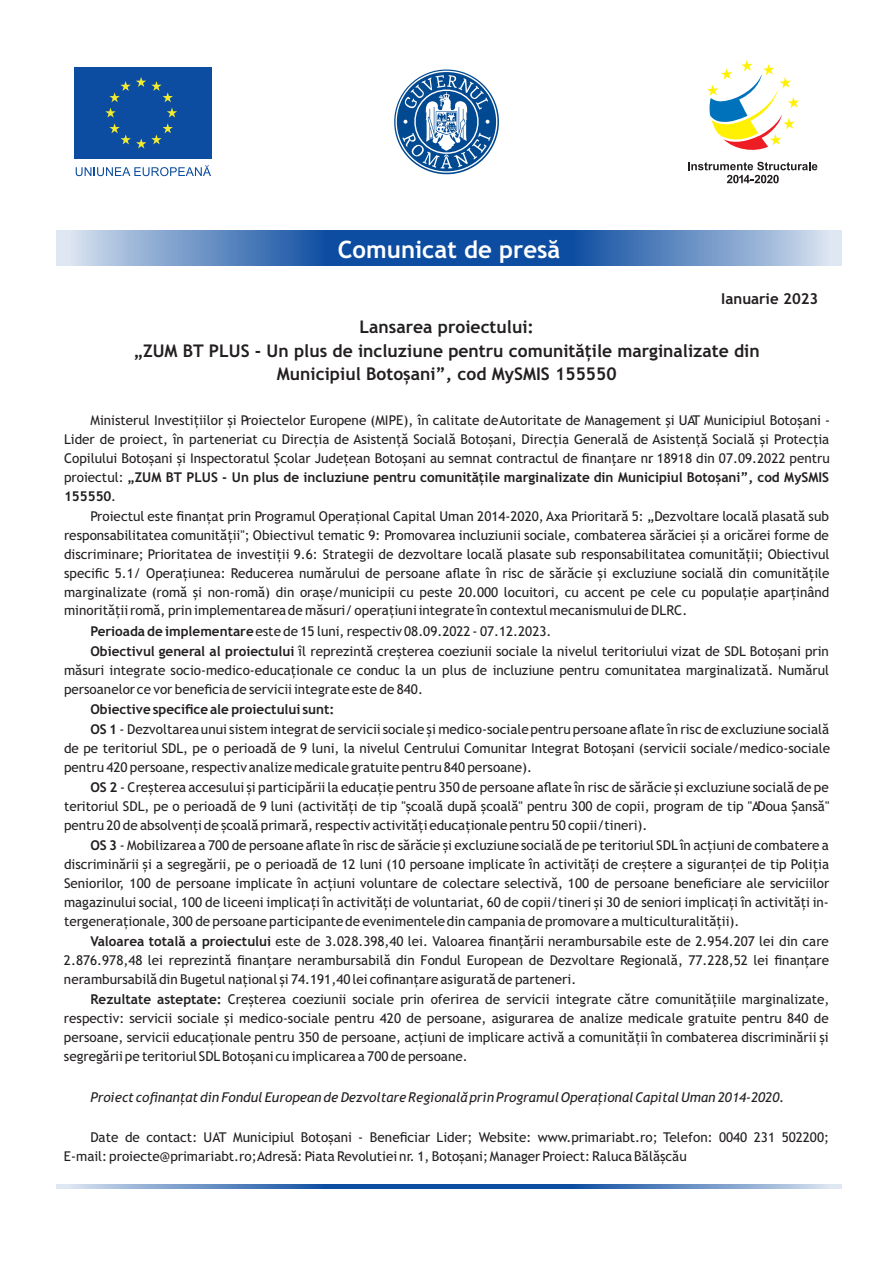
<style>
.page{position:relative;width:893px;height:1263px;background:#fff}
.page>*{position:absolute;margin:0;border:0;box-sizing:border-box;transform-origin:0 0}
.t1{font:700 24px "Trebuchet MS";color:#fff}
.t2{font:700 17.55px/23.4px "Trebuchet MS";color:#231f20;text-align:center}
.t3{font:700 15px "Trebuchet MS";color:#231f20}
.t4{font:13.5px/18.9px "Trebuchet MS";color:#231f20;text-align:justify}
.t5{font:italic 13.5px "Trebuchet MS";color:#231f20}
.s1{font-weight:700}
</style>
<div class="page">
<svg style="left:394px;top:69px;width:105px;height:106px"></svg>
<div style="left:74px;top:67px;width:137px;height:91px;background:#0d4da1"></div>
<svg style="left:109px;top:77px;width:64px;height:25px"></svg>
<svg style="left:105px;top:108px;width:72px;height:40px"></svg>
<svg style="left:76px;top:165px;width:135px;height:11px"></svg>
<svg style="left:56px;top:230px;width:393px;height:36px;background:#5682bd"></svg>
<svg style="left:449px;top:230px;width:393px;height:36px;background:#5481bc"></svg>
<svg style="left:56px;top:1184px;width:393px;height:4px;background:#5582bd"></svg>
<svg style="left:449px;top:1184px;width:393px;height:4px;background:#5582bc"></svg>
<svg style="left:688px;top:162px;width:129px;height:21px"></svg>
<svg style="left:707px;top:60px;width:92px;height:90px"></svg>
<h1 class="t1" style="left:338px;top:240px;width:224px">Comunicat de presă</h1>
<p class="t3" style="left:721px;top:293px;width:99px">Ianuarie 2023</p>
<p class="t2" style="left:134px;top:317px;width:627px">Lansarea proiectului:<br>„ZUM BT PLUS - Un plus de incluziune pentru comunitățile marginalizate din<br>Municipiul Botoșani”, cod MySMIS 155550</p>
<p class="t4" style="left:64px;top:412px;width:767px;text-indent:26px">Ministerul Investițiilor și Proiectelor Europene (MIPE), în calitate de Autoritate de Management şi UAT Municipiul Botoșani - Lider de proiect, în parteneriat cu Direcția de Asistență Socială Botoșani, Direcția Generală de Asistență Socială și Protecția Copilului Botoșani și Inspectoratul Școlar Județean Botoșani au semnat contractul de finanţare nr. 18918 din 07.09.2022 pentru proiectul: <span class="s1">„ZUM BT PLUS - Un plus de incluziune pentru comunitățile marginalizate din Municipiul Botoșani”, cod MySMIS 155550</span>.</p>
<p class="t4" style="left:64px;top:508px;width:767px;text-indent:26px">Proiectul este finanțat prin Programul Operațional Capital Uman 2014-2020, Axa Prioritară 5: „Dezvoltare locală plasată sub responsabilitatea comunității"; Obiectivul tematic 9: Promovarea incluziunii sociale, combaterea sărăciei și a oricărei forme de discriminare; Prioritatea de investiții 9.6: Strategii de dezvoltare locală plasate sub responsabilitatea comunității; Obiectivul specific 5.1/ Operațiunea: Reducerea numărului de persoane aflate în risc de sărăcie și excluziune socială din comunitățile marginalizate (romă și non-romă) din orașe/municipii cu peste 20.000 locuitori, cu accent pe cele cu populație aparținând minorității romă, prin implementarea de măsuri/ operațiuni integrate în contextul mecanismului de DLRC.</p>
<p class="t4" style="left:90px;top:622px;width:740px;line-height:20.2px"><span class="s1">Perioada de implementare</span>este de 15 luni, respectiv 08.09.2022 - 07.12.2023.<br><span class="s1">Obiectivul general al proiectului</span> îl reprezintă creșterea coeziunii sociale la nivelul teritoriului vizat de SDL Botoșani prin</p>
<p class="t4" style="left:64px;top:662px;width:767px">măsuri integrate socio-medico-educaționale ce conduc la un plus de incluziune pentru comunitatea marginalizată. Numărul persoanelor ce vor beneficia de servicii integrate este de 840.</p>
<p class="t4" style="left:90px;top:700px;width:740px;line-height:20.2px"><span class="s1">Obiective specifice ale proiectului sunt:<br>OS 1</span> - Dezvoltarea unui sistem integrat de servicii sociale și medico-sociale pentru persoane aflate în risc de excluziune socială</p>
<p class="t4" style="left:64px;top:740px;width:768px">de pe teritoriul SDL, pe o perioadă de 9 luni, la nivelul Centrului Comunitar Integrat Botoșani (servicii sociale/medico-sociale pentru 420 persoane, respectiv analize medicale gratuite pentru 840 persoane).</p>
<p class="t4" style="left:64px;top:779px;width:767px;text-indent:26px"><span class="s1">OS 2</span> - Creșterea accesului și participării la educație pentru 350 de persoane aflate în risc de sărăcie și excluziune socială de pe teritoriul SDL, pe o perioadă de 9 luni (activități de tip "școală după școală" pentru 300 de copii, program de tip "ADoua Șansă" pentru 20 de absolvenți de școală primară, respectiv activități educaționale pentru 50 copii/tineri).</p>
<p class="t4" style="left:64px;top:837px;width:767px;text-indent:26px"><span class="s1">OS 3</span> - Mobilizarea a 700 de persoane aflate în risc de sărăcie și excluziune socială de pe teritoriul SDL în acțiuni de combatere a discriminării și a segregării, pe o perioadă de 12 luni (10 persoane implicate în activități de creștere a siguranței de tip Poliția Seniorilor, 100 de persoane implicate în acțiuni voluntare de colectare selectivă, 100 de persoane beneficiare ale serviciilor magazinului social, 100 de liceeni implicați în activități de voluntariat, 60 de copii/tineri și 30 de seniori implicați în activități in&shy;tergeneraționale, 300 de persoane participante de evenimentele din campania de promovare a multiculturalității).</p>
<p class="t4" style="left:64px;top:933px;width:767px;text-indent:26px"><span class="s1">Valoarea totală a proiectului</span> este de 3.028.398,40 lei. Valoarea finanţării nerambursabile este de 2.954.207 lei din care 2.876.978,48 lei reprezintă finanţare nerambursabilă din Fondul European de Dezvoltare Regională, 77.228,52 lei finanțare nerambursabilă din Bugetul național și 74.191,40 lei cofinanțare asigurată de parteneri.</p>
<p class="t4" style="left:64px;top:991px;width:767px;text-indent:26px"><span class="s1">Rezultate asteptate:</span> Creșterea coeziunii sociale prin oferirea de servicii integrate către comunitățiile marginalizate, respectiv: servicii sociale și medico-sociale pentru 420 de persoane, asigurarea de analize medicale gratuite pentru 840 de persoane, servicii educaționale pentru 350 de persoane, acțiuni de implicare activă a comunității în combaterea discriminării și segregării pe teritoriul SDLBotoșani cu implicarea a 700 de persoane.</p>
<p class="t5" style="left:90px;top:1091px;width:695px">Proiect cofinanțat din Fondul European de Dezvoltare Regională prin Programul Operațional Capital Uman 2014-2020.</p>
<p class="t4" style="left:64px;top:1129px;width:767px;text-indent:26px">Date de contact: UAT Municipiul Botoșani - Beneficiar Lider; Website: www.primariabt.ro; Telefon: 0040 231 502200;<br>E-mail: proiecte@primariabt.ro; Adresă: Piata Revolutiei nr. 1, Botoșani; Manager Proiect: Raluca Bălășcău</p>
</div>
